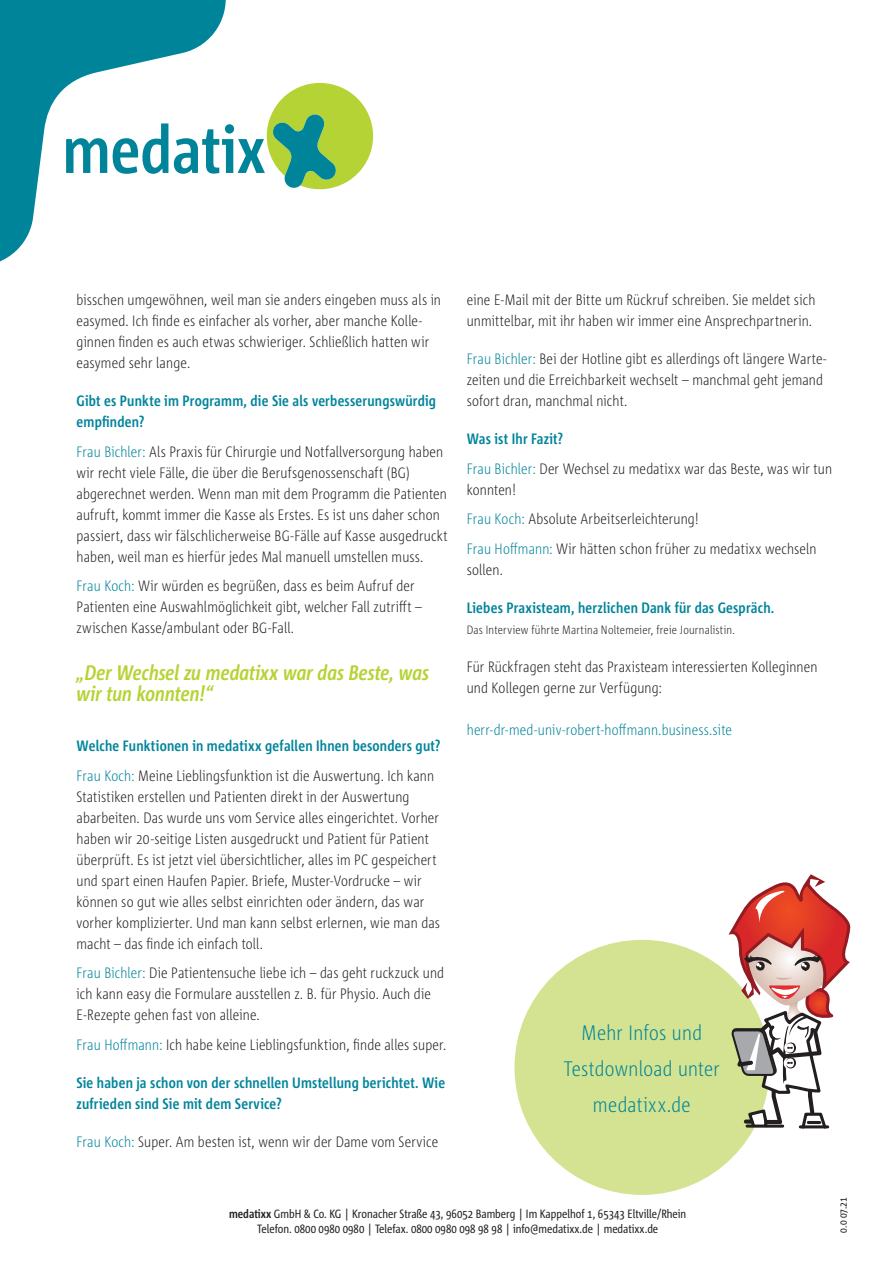
<style>
.page{position:relative;width:893px;height:1263px;background:#fff}
.page>*{position:absolute;margin:0;border:0;box-sizing:border-box;transform-origin:0 0}
.t1{font:italic 700 21px/21px "Corpid E1 s Cd";letter-spacing:-.005em;color:#b5d334}
.t2{font:300 21px/36px "Corpid E1 s Cd";letter-spacing:.015em;color:#00849a;text-align:center}
.t3{font:300 15px/21px "Corpid E1 s Cd";letter-spacing:.01em;color:#231f20}
.t4{font:700 15px/21px "Corpid E1 s Cd";letter-spacing:.015em;color:#00849a}
.t5{font:300 15px "Corpid E1 s Cd";letter-spacing:.01em;color:#00849a}
.t6{font:12px/14.4px "Corpid E1 s Cd";color:#231f20;text-align:center}
.t7{font:300 12px "Corpid E1 s Cd";letter-spacing:.02em;color:#231f20}
.t8{font:10.5px "Corpid E1 s Cd";color:#231f20}
.s1{color:#00849a}
.s2{font-weight:700}
</style>
<div class="page">
<svg style="left:231px;top:83px;width:142px;height:106px"></svg>
<svg style="left:0;top:0;width:231px;height:262px"></svg>
<div style="left:514px;top:940px;width:256px;height:255px;background:#d4e391;border-radius:50%"></div>
<svg style="left:728px;top:874px;width:122px;height:255px"></svg>
<p class="t3" style="left:77px;top:289px;width:366px">bisschen umgewöhnen, weil man sie anders eingeben muss als in easymed. Ich finde es einfacher als vorher, aber manche Kolle&shy;ginnen finden es auch etwas schwieriger. Schließlich hatten wir easymed sehr lange.</p>
<p class="t4" style="left:77px;top:390px;width:361px">Gibt es Punkte im Programm, die Sie als verbesserungswürdig empfinden?</p>
<p class="t3" style="left:77px;top:440px;width:373px"><span class="s1">Frau Bichler:</span> Als Praxis für Chirurgie und Notfallversorgung haben wir recht viele Fälle, die über die Berufsgenossenschaft (BG) abgerechnet werden. Wenn man mit dem Programm die Patienten aufruft, kommt immer die Kasse als Erstes. Es ist uns daher schon passiert, dass wir fälschlicherweise BG-Fälle auf Kasse ausgedruckt haben, weil man es hierfür jedes Mal manuell umstellen muss.</p>
<p class="t3" style="left:77px;top:575px;width:347px"><span class="s1">Frau Koch:</span> Wir würden es begrüßen, dass es beim Aufruf der<br>Patienten eine Auswahlmöglichkeit gibt, welcher Fall zutrifft – zwischen Kasse/ambulant oder BG-Fall.</p>
<p class="t1" style="left:77px;top:661px;width:354px">„Der Wechsel zu medatixx war das Beste, was wir tun konnten!“</p>
<p class="t4" style="left:77px;top:735px;width:365px">Welche Funktionen in medatixx gefallen Ihnen besonders gut?</p>
<p class="t3" style="left:77px;top:764px;width:365px"><span class="s1">Frau Koch:</span> Meine Lieblingsfunktion ist die Auswertung. Ich kann Statistiken erstellen und Patienten direkt in der Auswertung abarbeiten. Das wurde uns vom Service alles eingerichtet. Vorher haben wir 20-seitige Listen ausgedruckt und Patient für Patient überprüft. Es ist jetzt viel übersichtlicher, alles im PC gespeichert und spart einen Haufen Papier. Briefe, Muster-Vordrucke – wir können so gut wie alles selbst einrichten oder ändern, das war vorher komplizierter. Und man kann selbst erlernen, wie man das macht – das finde ich einfach toll.</p>
<p class="t3" style="left:77px;top:962px;width:369px"><span class="s1">Frau Bichler:</span> Die Patientensuche liebe ich – das geht ruckzuck und ich kann easy die Formulare ausstellen z. B. für Physio. Auch die<br>E-Rezepte gehen fast von alleine.</p>
<p class="t3" style="left:77px;top:1033px;width:371px"><span class="s1">Frau Hoffmann:</span> Ich habe keine Lieblingsfunktion, finde alles super.</p>
<p class="t4" style="left:77px;top:1071px;width:370px">Sie haben ja schon von der schnellen Umstellung berichtet. Wie zufrieden sind Sie mit dem Service?</p>
<p class="t3" style="left:77px;top:1130px;width:363px"><span class="s1">Frau Koch:</span> Super. Am besten ist, wenn wir der Dame vom Service</p>
<p class="t3" style="left:467px;top:289px;width:350px">eine E-Mail mit der Bitte um Rückruf schreiben. Sie meldet sich unmittelbar, mit ihr haben wir immer eine Ansprechpartnerin.</p>
<p class="t3" style="left:467px;top:348px;width:361px"><span class="s1">Frau Bichler:</span> Bei der Hotline gibt es allerdings oft längere Warte&shy;zeiten und die Erreichbarkeit wechselt – manchmal geht jemand sofort dran, manchmal nicht.</p>
<p class="t4" style="left:467px;top:428px;width:98px">Was ist Ihr Fazit?</p>
<p class="t3" style="left:467px;top:457px;width:367px"><span class="s1">Frau Bichler:</span> Der Wechsel zu medatixx war das Beste, was wir tun konnten!</p>
<p class="t3" style="left:467px;top:508px;width:234px"><span class="s1">Frau Koch:</span> Absolute Arbeitserleichterung!</p>
<p class="t3" style="left:467px;top:537px;width:351px"><span class="s1">Frau Hoffmann:</span> Wir hätten schon früher zu medatixx wechseln sollen.</p>
<p class="t4" style="left:467px;top:596px;width:309px">Liebes Praxisteam, herzlichen Dank für das Gespräch.</p>
<p class="t7" style="left:467px;top:622px;width:270px">Das Interview führte Martina Noltemeier, freie Journalistin.</p>
<p class="t3" style="left:467px;top:655px;width:352px">Für Rückfragen steht das Praxisteam interessierten Kolleginnen und Kollegen gerne zur Verfügung:</p>
<p class="t5" style="left:467px;top:720px;width:267px">herr-dr-med-univ-robert-hoffmann.business.site</p>
<p class="t2" style="left:564px;top:1013px;width:158px">Mehr Infos und<br>Testdownload unter medatixx.de</p>
<p class="t6" style="left:229px;top:1206px;width:459px"><span class="s2">medatixx</span> GmbH &amp; Co. KG | Kronacher Straße 43, 96052 Bamberg | Im Kappelhof 1, 65343 Eltville/Rhein<br>Telefon. 0800 0980 0980 | Telefax. 0800 0980 098 98 98 | info@medatixx.de | medatixx.de</p>
<p class="t8" style="left:837px;top:1232px;width:37px;rotate:-90deg">0.0 07.21</p>
</div>
